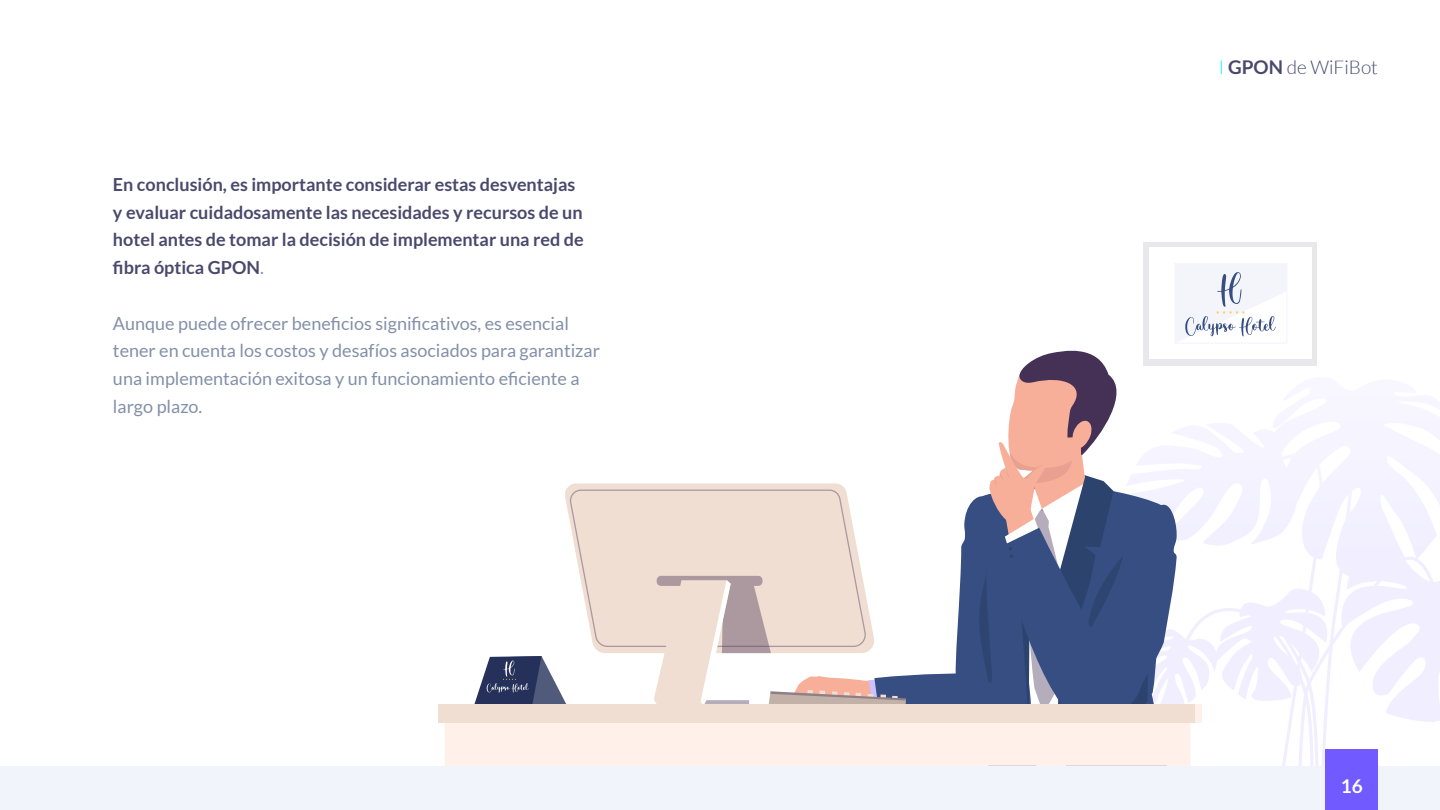
<style>
.page{position:relative;width:1440px;height:810px;background:#fff}
.page>*{position:absolute;margin:0;border:0;box-sizing:border-box;transform-origin:0 0}
.t1{font:300 18.98px "Lato";color:#49496d}
.t2{font:700 18.98px "Lato";color:#fff}
.t3{font:18px/27.8px "Lato";color:#8390a8}
.t4{font:700 18px/27.8px "Lato";color:#49496d}
.s1{font-weight:400;color:#8390a8}
.s2{color:#0ff}
.s3{font-weight:700}
</style>
<div class="page">
<svg style="left:1287px;top:437px;width:153px;height:251px"></svg>
<div style="left:1144px;top:242px;width:173px;height:124px;background:#e8e8ec"></div>
<div style="left:1149px;top:247px;width:163px;height:112px;background:#fff"></div>
<svg style="left:445px;top:264px;width:842px;height:502px"></svg>
<div style="left:0;top:766px;width:1440px;height:44px;background:#f2f4fc"></div>
<div style="left:1326px;top:749px;width:52px;height:61px;background:#715aff"></div>
<p class="t4" style="left:113px;top:170px;width:472px">En conclusión, es importante considerar estas desventajas y evaluar cuidadosamente las necesidades y recursos de un hotel antes de tomar la decisión de implementar una red de fibra óptica GPON<span class="s1">.</span></p>
<p class="t3" style="left:113px;top:309px;width:489px">Aunque puede ofrecer beneficios significativos, es esencial tener en cuenta los costos y desafíos asociados para garantizar una implementación exitosa y un funcionamiento eficiente a largo plazo.</p>
<p class="t1" style="left:1219px;top:57px;width:161px"><span class="s2">I</span> <span class="s3">GPON</span> de WiFiBot</p>
<p class="t2" style="left:1341px;top:776px;width:23px">16</p>
</div>
